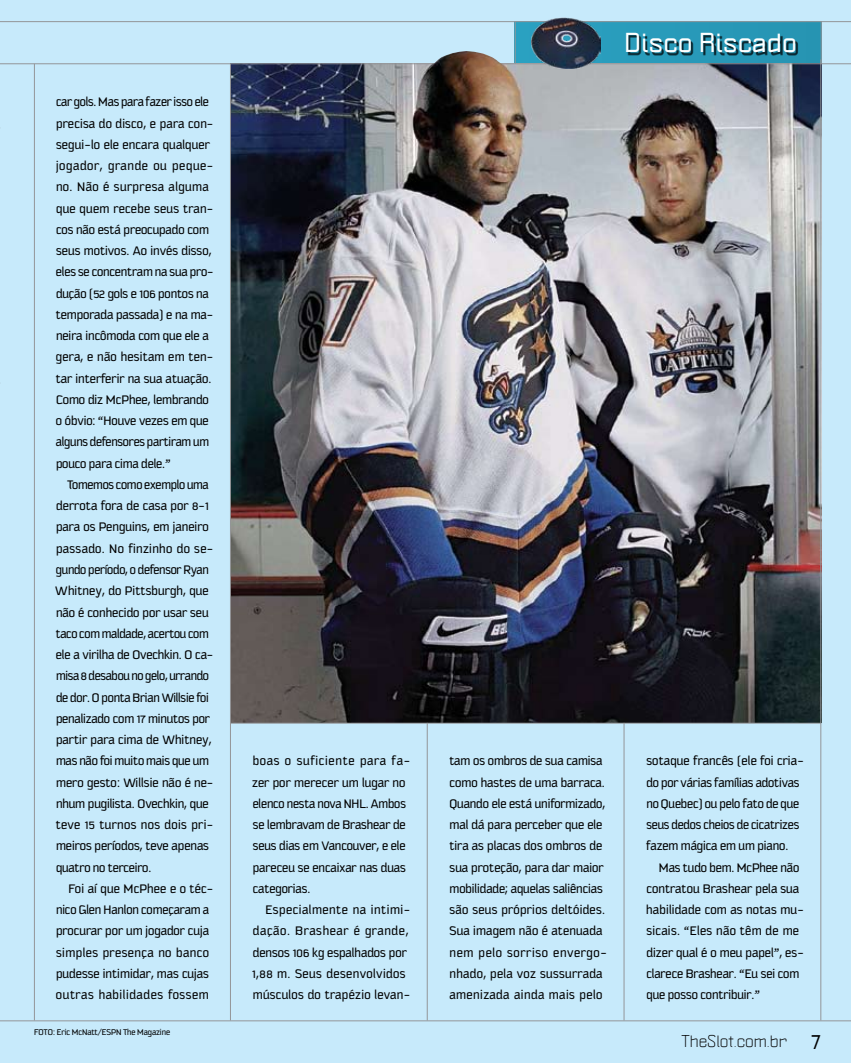
<style>
.page{position:relative;width:851px;height:1063px;background:#fff}
.page>*{position:absolute;margin:0;border:0;box-sizing:border-box;transform-origin:0 0}
.t1{font:700 24px "Politica XT";letter-spacing:.005em;color:#fff}
.t2{font:15px "Politica XT";color:#000}
.t3{font:13.5px/21.3px "Kautiva Pro";color:#000}
.t4{font:13.5px/21.3px "Kautiva Pro";letter-spacing:.035em;color:#000}
.t5{font:9px "Kautiva Pro";color:#000}
</style>
<div class="page">
<div style="left:0;top:0;width:850px;height:1063px;background:#c7eafb"></div>
<div style="left:514px;top:21px;width:307px;height:43px;background:linear-gradient(to bottom,#2aa1c1,#2aa1c1)"></div>
<img style="left:231px;top:64px;width:589px;height:659px">
<div style="left:600px;top:23px;width:236px;height:45px;background:#000;opacity:.75"></div>
<hr style="left:514px;top:21px;width:1px;height:43px;background:#939598">
<hr style="left:820px;top:21px;width:1px;height:43px;background:#939598">
<hr style="left:0;top:21px;width:850px;height:1px;background:#939598">
<hr style="left:0;top:63px;width:850px;height:1px;background:#939598">
<hr style="left:230px;top:64px;width:1px;height:956px;background:#939598">
<hr style="left:820px;top:60px;width:1px;height:960px;background:#939598">
<hr style="left:623px;top:723px;width:1px;height:297px;background:#939598">
<hr style="left:427px;top:723px;width:1px;height:297px;background:#939598">
<hr style="left:34px;top:64px;width:1px;height:956px;background:#939598">
<hr style="left:0;top:1020px;width:850px;height:1px;background:#939598">
<hr style="left:231px;top:723px;width:590px;height:1px;background:#939598">
<img style="left:531px;top:17px;width:69px;height:51px">
<img style="left:417px;top:51px;width:96px;height:28px">
<p class="t3" style="left:56px;top:91px;width:159px">car gols. Mas para fazer isso ele precisa do disco, e para con&shy;segui-lo ele encara qualquer jogador, grande ou peque&shy;no. Não é surpresa alguma que quem recebe seus tran&shy;cos não está preocupado com seus motivos. Ao invés disso, eles se concentram na sua pro&shy;dução (52 gols e 106 pontos na temporada passada) e na ma&shy;neira incômoda com que ele a gera, e não hesitam em ten&shy;tar interferir na sua atuação.<br>Como diz McPhee, lembrando o óbvio: “Houve vezes em que alguns defensores partiram um pouco para cima dele.”</p>
<p class="t3" style="left:55px;top:474px;width:159px;text-indent:12px">Tomemos como exemplo uma derrota fora de casa por 8-1 para os Penguins, em janeiro passado. No finzinho do se&shy;gundo período, o defensor Ryan<br>Whitney, do Pittsburgh, que não é conhecido por usar seu taco com maldade, acertou com ele a virilha de Ovechkin. O ca&shy;misa 8 desabou no gelo, urrando de dor. O ponta Brian Willsie foi penalizado com 17 minutos por partir para cima de Whitney, mas não foi muito mais que um mero gesto: Willsie não é ne&shy;nhum pugilista. Ovechkin, que teve 15 turnos nos dois pri&shy;meiros períodos, teve apenas quatro no terceiro.</p>
<p class="t3" style="left:56px;top:878px;width:159px;text-indent:13px">Foi aí que McPhee e o téc&shy;nico Glen Hanlon começaram a procurar por um jogador cuja simples presença no banco pudesse intimidar, mas cujas outras habilidades fossem</p>
<p class="t5" style="left:34px;top:1028px;width:137px">FOTO: Eric McNatt/ESPN The Magazine</p>
<p class="t3" style="left:252px;top:751px;width:160px">boas o suficiente para fa&shy;zer por merecer um lugar no elenco nesta nova NHL. Ambos se lembravam de Brashear de seus dias em Vancouver, e ele pareceu se encaixar nas duas categorias.</p>
<p class="t4" style="left:252px;top:899px;width:159px;text-indent:13px">Especialmente na intimi&shy;dação. Brashear é grande, densos 106 kg espalhados por<br>1,88 m. Seus desenvolvidos músculos do trapézio levan-</p>
<h1 class="t1" style="left:624px;top:26px;width:174px">Disco Riscado</h1>
<p class="t3" style="left:449px;top:751px;width:159px">tam os ombros de sua camisa como hastes de uma barraca.<br>Quando ele está uniformizado, mal dá para perceber que ele tira as placas dos ombros de sua proteção, para dar maior mobilidade; aquelas saliências são seus próprios deltóides.<br>Sua imagem não é atenuada nem pelo sorriso envergo&shy;nhado, pela voz sussurrada amenizada ainda mais pelo</p>
<p class="t3" style="left:646px;top:751px;width:159px">sotaque francês (ele foi cria&shy;do por várias famílias adotivas no Quebec) ou pelo fato de que seus dedos cheios de cicatrizes fazem mágica em um piano.</p>
<p class="t3" style="left:646px;top:857px;width:159px;text-indent:13px">Mas tudo bem. McPhee não contratou Brashear pela sua habilidade com as notas mu&shy;sicais. “Eles não têm de me dizer qual é o meu papel”, es&shy;clarece Brashear. “Eu sei com que posso contribuir.”</p>
<p class="t2" style="left:681px;top:1032px;width:107px">TheSlot.com.br</p>
</div>
